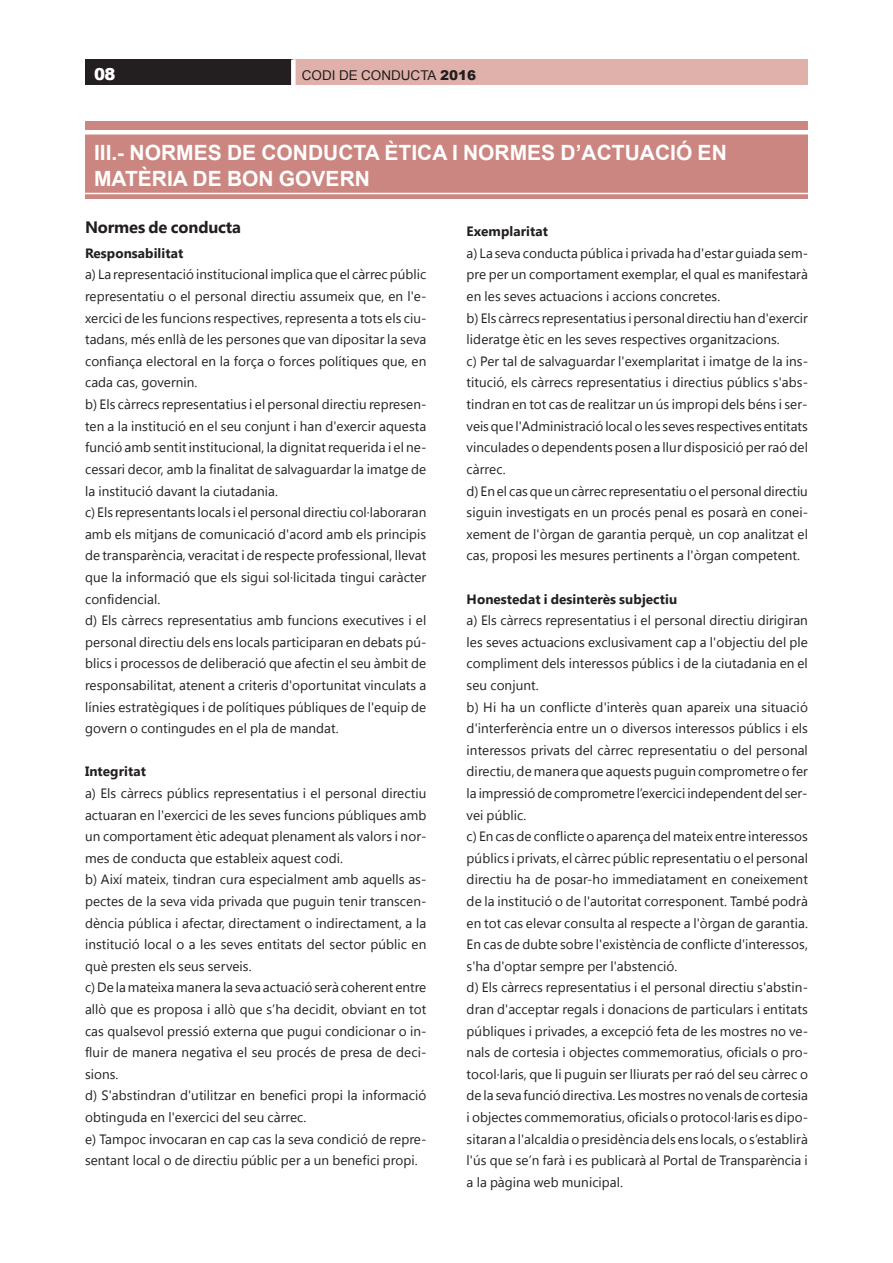
<style>
.page{position:relative;width:893px;height:1263px;background:#fff}
.page>*{position:absolute;margin:0;border:0;box-sizing:border-box;transform-origin:0 0}
.t1{font:700 21px/25.5px "Arial";color:#fff}
.t2{font:700 16.5px "Segoe UI";letter-spacing:-.01em;color:#231f20}
.t3{font:900 16.5px "Arial";color:#fff}
.t4{font:13.5px/21.6px "Segoe UI";letter-spacing:.005em;color:#231f20}
.t5{font:700 13.5px "Segoe UI";letter-spacing:.005em;color:#231f20}
.t6{font:13.5px "Arial";color:#231f20}
.s1{font-weight:900}
</style>
<div class="page">
<div style="left:85px;top:134px;width:723px;height:65px;background:#cc8681"></div>
<div style="left:85px;top:121px;width:723px;height:9px;background:#cc8681"></div>
<hr style="left:85px;top:193px;width:723px;height:1px;background:#fff">
<div style="left:85px;top:60px;width:282px;height:25px;background:#231f20"></div>
<div style="left:293px;top:60px;width:515px;height:25px;background:#e0b1aa"></div>
<div style="left:291px;top:60px;width:5px;height:25px;background:#fff"></div>
<p class="t3" style="left:94px;top:62px;width:23px">08</p>
<p class="t6" style="left:302px;top:68px;width:176px">CODI DE CONDUCTA <span class="s1">2016</span></p>
<h1 class="t1" style="left:94px;top:140px;width:634px">III.- NORMES DE CONDUCTA ÈTICA I NORMES D’ACTUACIÓ EN<br>MATÈRIA DE BON GOVERN</h1>
<p class="t2" style="left:85px;top:215px;width:158px">Normes de conducta</p>
<p class="t5" style="left:85px;top:243px;width:100px">Responsabilitat</p>
<p class="t4" style="left:85px;top:263px;width:343px">a) La representació institucional implica que el càrrec públic representatiu o el personal directiu assumeix que, en l'e&shy;xercici de les funcions respectives, representa a tots els ciu&shy;tadans, més enllà de les persones que van dipositar la seva confiança electoral en la força o forces polítiques que, en cada cas, governin.<br>b) Els càrrecs representatius i el personal directiu represen&shy;ten a la institució en el seu conjunt i han d'exercir aquesta funció amb sentit institucional, la dignitat requerida i el ne&shy;cessari decor, amb la finalitat de salvaguardar la imatge de la institució davant la ciutadania.<br>c) Els representants locals i elpersonaldirectiu col·laboraran amb els mitjans de comunicació d'acord amb els principis de transparència, veracitat i de respecte professional, llevat que la informació que els sigui sol·licitada tingui caràcter confidencial.<br>d) Els càrrecs representatius amb funcions executives i el personal directiu dels ens locals participaran en debats pú&shy;blics i processos de deliberació que afectin el seu àmbit de responsabilitat, atenent a criteris d'oportunitat vinculats a línies estratègiques i de polítiques públiques de l'equip de govern o contingudes en el pla de mandat.</p>
<p class="t5" style="left:85px;top:762px;width:62px">Integritat</p>
<p class="t4" style="left:85px;top:781px;width:343px">a) Els càrrecs públics representatius i el personal directiu actuaran en l'exercici de les seves funcions públiques amb un comportament ètic adequat plenament als valors i nor&shy;mes de conducta que estableix aquest codi.<br>b) Així mateix, tindran cura especialment amb aquells as&shy;pectes de la seva vida privada que puguin tenir transcen&shy;dència pública i afectar, directament o indirectament, a la institució local o a les seves entitats del sector públic en què presten els seus serveis.<br>c) De la mateixa manera la seva actuació serà coherent entre allò que es proposa i allò que s’ha decidit, obviant en tot cas qualsevol pressió externa que pugui condicionar o in&shy;fluir de manera negativa el seu procés de presa de deci&shy;sions.<br>d) S'abstindran d'utilitzar en benefici propi la informació obtinguda en l'exercici del seu càrrec.<br>e) Tampoc invocaran en cap cas la seva condició de repre&shy;sentant local o de directiu públic per a un benefici propi.</p>
<p class="t5" style="left:467px;top:222px;width:83px">Exemplaritat</p>
<p class="t4" style="left:467px;top:241px;width:343px">a) La seva conducta pública i privada ha d'estar guiada sem&shy;pre per un comportament exemplar, el qual es manifestarà en les seves actuacions i accions concretes.<br>b) Els càrrecs representatius i personal directiu han d'exercir lideratge ètic en les seves respectives organitzacions.<br>c) Per tal de salvaguardar l'exemplaritat i imatge de la ins&shy;titució, els càrrecs representatius i directius públics s'abs&shy;tindran en tot cas de realitzar un ús impropi dels béns i ser&shy;veisque l'Administraciólocaloles seves respectives entitats vinculades o dependents posen a llur disposició perraó del càrrec.<br>d) En el casque un càrrec representatiuoelpersonaldirectiu siguin investigats en un procés penal es posarà en conei&shy;xement de l'òrgan de garantia perquè, un cop analitzat el cas, proposi les mesures pertinents a l'òrgan competent.</p>
<p class="t5" style="left:467px;top:589px;width:212px">Honestedat i desinterès subjectiu</p>
<p class="t4" style="left:467px;top:609px;width:343px">a) Els càrrecs representatius i el personal directiu dirigiran les seves actuacions exclusivament cap a l'objectiu del ple compliment dels interessos públics i de la ciutadania en el seu conjunt.<br>b) Hi ha un conflicte d'interès quan apareix una situació d'interferència entre un o diversos interessos públics i els interessos privats del càrrec representatiu o del personal directiu, de manera que aquests puguin comprometre o fer la impressióde comprometre l’exercici independentdel ser&shy;vei públic.<br>c) En cas de conflicte o aparença del mateix entre interessos públics i privats, el càrrec públic representatiu o el personal directiu ha de posar-ho immediatament en coneixement de la institució o de l'autoritat corresponent. També podrà en tot cas elevar consulta al respecte a l'òrgan de garantia.<br>En cas de dubte sobre l'existència de conflicte d'interessos, s'ha d'optar sempre per l'abstenció.<br>d) Els càrrecs representatius i el personal directiu s'abstin&shy;dran d'acceptar regals i donacions de particulars i entitats públiques i privades, a excepció feta de les mostres no ve&shy;nals de cortesia i objectes commemoratius, oficials o pro&shy;tocol·laris, que li puguin ser lliurats per raó del seu càrrec o de la seva funciódirectiva. Les mostres no venals de cortesia i objectes commemoratius, oficials o protocol·laris es dipo&shy;sitaran a l'alcaldia o presidència dels ens locals, o s’establirà l'ús que se’n farà i es publicarà al Portal de Transparència i a la pàgina web municipal.</p>
</div>
